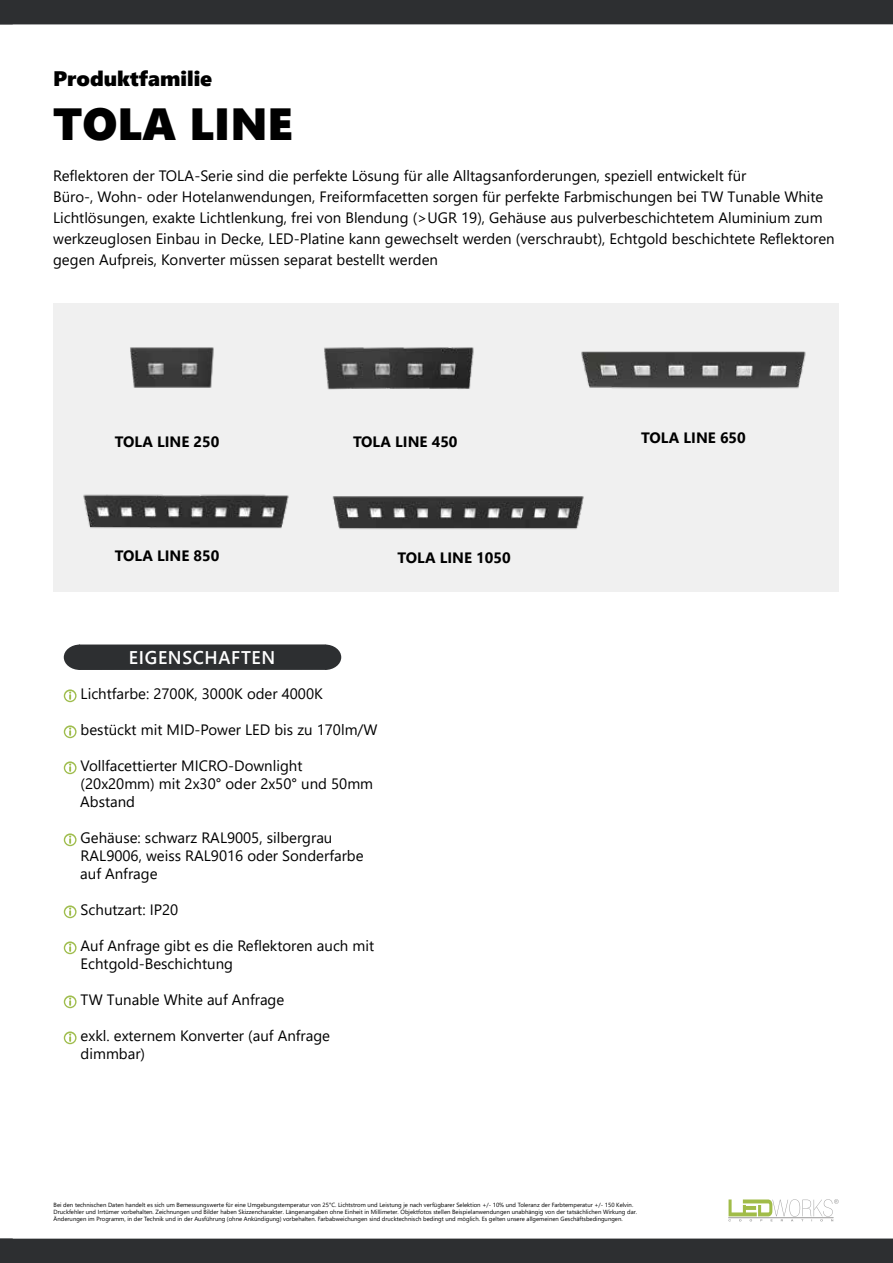
<style>
.page{position:relative;width:893px;height:1263px;background:#fff}
.page>*{position:absolute;margin:0;border:0;box-sizing:border-box;transform-origin:0 0}
.t1{font:45px "Segoe UI Black";color:#000}
.t2{font:21px "Segoe UI Black";color:#000}
.t3{font:600 18.3px "Segoe UI";letter-spacing:.035em;color:#fff}
.t4{font:15px/18px "Segoe UI";color:#000}
.t5{font:700 15px "Segoe UI";color:#000}
.t6{font:6px/7.2px "Segoe UI";color:#000}
</style>
<div class="page">
<div style="left:0;top:0;width:893px;height:24px;background:#2d2f31"></div>
<div style="left:0;top:1238px;width:893px;height:25px;background:#2d2f31"></div>
<svg style="left:728px;top:1199px;width:111px;height:22px"></svg>
<hr style="left:728px;top:1217px;width:105px;height:1px;background:#9a9999">
<div style="left:53px;top:303px;width:786px;height:289px;background:#f0f0f0"></div>
<img style="left:130px;top:347px;width:84px;height:41px">
<svg style="left:64px;top:697px;width:13px;height:5px"></svg>
<svg style="left:64px;top:725px;width:13px;height:13px"></svg>
<svg style="left:64px;top:761px;width:13px;height:13px"></svg>
<svg style="left:64px;top:833px;width:13px;height:13px"></svg>
<svg style="left:64px;top:905px;width:13px;height:13px"></svg>
<svg style="left:64px;top:941px;width:13px;height:13px"></svg>
<svg style="left:64px;top:995px;width:13px;height:13px"></svg>
<svg style="left:64px;top:1031px;width:13px;height:13px"></svg>
<svg style="left:331px;top:645px;width:10px;height:24px"></svg>
<img style="left:324px;top:347px;width:150px;height:43px">
<img style="left:581px;top:351px;width:225px;height:38px">
<img style="left:63px;top:494px;width:268px;height:203px">
<img style="left:281px;top:494px;width:303px;height:55px">
<h2 class="t2" style="left:53px;top:63px;width:161px">Produktfamilie</h2>
<h1 class="t1" style="left:53px;top:91px;width:241px">TOLA LINE</h1>
<p class="t4" style="left:53px;top:164px;width:783px;line-height:21px">Reflektoren der TOLA-Serie sind die perfekte Lösung für alle Alltagsanforderungen, speziell entwickelt für<br>Büro-, Wohn- oder Hotelanwendungen, Freiformfacetten sorgen für perfekte Farbmischungen bei TW Tunable White Lichtlösungen, exakte Lichtlenkung, frei von Blendung (&gt;UGR 19), Gehäuse aus pulverbeschichtetem Aluminium zum werkzeuglosen Einbau in Decke, LED-Platine kann gewechselt werden (verschraubt), Echtgold beschichtete Reflektoren gegen Aufpreis, Konverter müssen separat bestellt werden</p>
<p class="t5" style="left:115px;top:428px;width:106px">TOLA LINE 250</p>
<p class="t5" style="left:353px;top:428px;width:106px">TOLA LINE 450</p>
<p class="t5" style="left:641px;top:423px;width:106px">TOLA LINE 650</p>
<p class="t5" style="left:115px;top:542px;width:106px">TOLA LINE 850</p>
<p class="t5" style="left:398px;top:544px;width:115px">TOLA LINE 1050</p>
<p class="t3" style="left:129px;top:640px;width:148px">EIGENSCHAFTEN</p>
<p class="t4" style="left:81px;top:683px;width:244px">Lichtfarbe: 2700K, 3000K oder 4000K</p>
<p class="t4" style="left:81px;top:719px;width:298px">bestückt mit MID-Power LED bis zu 170lm/W</p>
<p class="t4" style="left:80px;top:755px;width:294px">Vollfacettierter MICRO-Downlight (20x20mm) mit 2x30° oder 2x50° und 50mm<br>Abstand</p>
<p class="t4" style="left:80px;top:827px;width:285px">Gehäuse: schwarz RAL9005, silbergrau<br>RAL9006, weiss RAL9016 oder Sonderfarbe auf Anfrage</p>
<p class="t4" style="left:81px;top:899px;width:99px">Schutzart: IP20</p>
<p class="t4" style="left:81px;top:935px;width:295px">Auf Anfrage gibt es die Reflektoren auch mit<br>Echtgold-Beschichtung</p>
<p class="t4" style="left:81px;top:989px;width:205px">TW Tunable White auf Anfrage</p>
<p class="t4" style="left:81px;top:1025px;width:251px">exkl. externem Konverter (auf Anfrage dimmbar)</p>
<p class="t6" style="left:54px;top:1200px;width:585px">Bei den technischen Daten handelt es sich um Bemessungswerte für eine Umgebungstemperatur von 25°C. Lichtstrom und Leistung je nach verfügbarer Selektion +/- 10% und Toleranz der Farbtemperatur +/- 150 Kelvin.<br>Druckfehler und Irrtümer vorbehalten. Zeichnungen und Bilder haben Skizzencharakter. Längenangaben ohne Einheit in Millimeter. Objektfotos stellen Beispielanwendungen unabhängig von der tatsächlichen Wirkung dar.<br>Änderungen im Programm, in der Technik und in der Ausführung (ohne Ankündigung) vorbehalten. Farbabweichungen sind drucktechnisch bedingt und möglich. Es gelten unsere allgemeinen Geschäftsbedingungen.</p>
</div>
